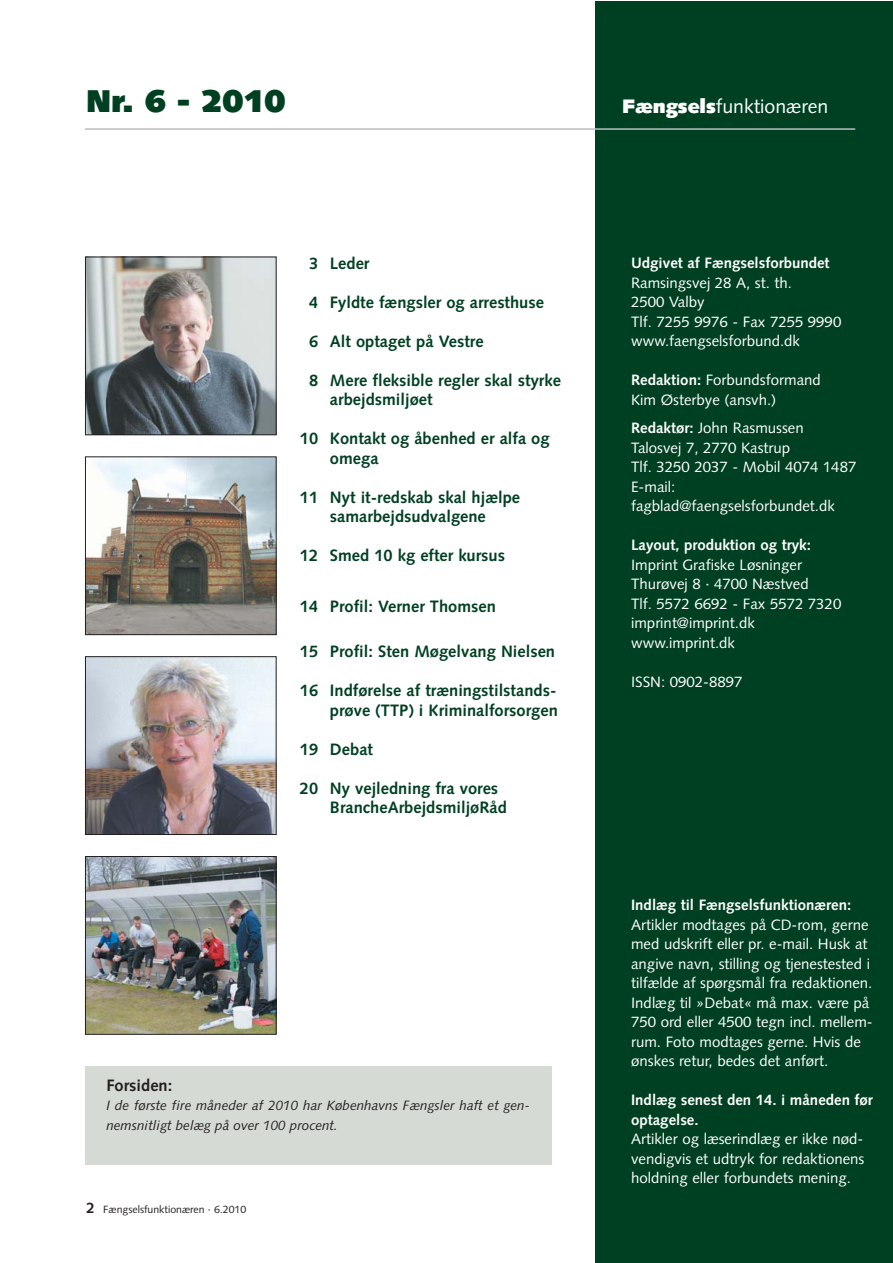
<style>
.page{position:relative;width:893px;height:1263px;background:#fff}
.page>*{position:absolute;margin:0;border:0;box-sizing:border-box;transform-origin:0 0}
.t1{font:900 31.5px "Syntax";color:#004022}
.t2{font:19.5px "Syntax";color:#fff}
.t3{font:700 16.5px/19.5px "Syntax";color:#004022}
.t4{font:700 16.5px "Syntax";color:#231f20}
.t5{font:15px/19.5px "Syntax";color:#fff}
.t6{font:700 15px/19.5px "Syntax";color:#fff}
.t7{font:italic 13.5px/19.5px "Syntax";color:#231f20}
.t8{font:10.5px "Syntax";color:#231f20}
.s1{font-weight:900}
.s2{color:#fff}
.s3{font-weight:700;font-size:15px}
.s4{font-weight:700}
</style>
<div class="page">
<div style="left:595px;top:2px;width:297px;height:1261px;background:#004022"></div>
<hr style="left:85px;top:128px;width:770px;height:2px;background:#bbbdc0">
<img style="left:87px;top:259px;width:187px;height:174px">
<div style="left:85px;top:257px;width:191px;height:178px;border:1px solid #231f20"></div>
<img style="left:87px;top:458px;width:187px;height:175px">
<div style="left:85px;top:456px;width:191px;height:179px;border:1px solid #231f20"></div>
<img style="left:87px;top:658px;width:187px;height:175px">
<div style="left:85px;top:656px;width:191px;height:179px;border:1px solid #231f20"></div>
<img style="left:87px;top:858px;width:187px;height:175px">
<div style="left:85px;top:856px;width:191px;height:179px;border:1px solid #231f20"></div>
<div style="left:85px;top:1067px;width:466px;height:98px;background:#d6dad5"></div>
<h1 class="t1" style="left:87px;top:88px;width:200px">Nr. 6 - 2010</h1>
<h2 class="t2" style="left:622px;top:98px;width:207px"><span class="s1">Fængsels</span>funktionæren</h2>
<p class="t3" style="left:300px;top:255px;width:71px"><span class="s2">1</span>3 Leder</p>
<p class="t3" style="left:300px;top:294px;width:245px"><span class="s2">1</span>4 Fyldte fængsler og arresthuse</p>
<p class="t3" style="left:300px;top:333px;width:185px"><span class="s2">2</span>6 Alt optaget på Vestre</p>
<p class="t3" style="left:330px;top:372px;width:232px;text-indent:-30px"><span class="s2">1</span>8 Mere fleksible regler skal styrke arbejdsmiljøet</p>
<p class="t3" style="left:330px;top:431px;width:221px;text-indent:-30px">10 Kontakt og åbenhed er alfa og omega</p>
<p class="t3" style="left:300px;top:489px;width:222px;text-align:center">11 Nyt it-redskab skal hjælpe samarbejdsudvalgene</p>
<p class="t3" style="left:300px;top:548px;width:207px">12 Smed 10 kg efter kursus</p>
<p class="t3" style="left:300px;top:599px;width:197px">14 Profil: Verner Thomsen</p>
<p class="t3" style="left:300px;top:644px;width:257px">15 Profil: Sten Møgelvang Nielsen</p>
<p class="t3" style="left:300px;top:683px;width:259px;text-align:right">16 Indførelse af træningstilstands&shy;prøve (TTP) i Kriminalforsorgen</p>
<p class="t3" style="left:300px;top:741px;width:75px">19 Debat</p>
<p class="t3" style="left:330px;top:780px;width:178px;text-indent:-30px">20 Ny vejledning fra vores<br>BrancheArbejdsmiljøRåd</p>
<p class="t4" style="left:106px;top:1079px;width:67px">Forsiden:</p>
<p class="t7" style="left:106px;top:1097px;width:425px">I de første fire måneder af 2010 har Københavns Fængsler haft et gen&shy;nemsnitligt belæg på over 100 procent.</p>
<p class="t8" style="left:87px;top:1205px;width:161px"><span class="s3">2</span> Fængselsfunktionæren · 6.2010</p>
<p class="t6" style="left:631px;top:255px;width:200px">Udgivet af Fængselsforbundet</p>
<p class="t5" style="left:631px;top:274px;width:212px">Ramsingsvej 28 A, st. th.<br>2500 Valby<br>Tlf. 7255 9976 - Fax 7255 9990 www.faengselsforbund.dk</p>
<p class="t5" style="left:631px;top:372px;width:191px"><span class="s4">Redaktion:</span> Forbundsformand<br>Kim Østerbye (ansvh.)</p>
<p class="t5" style="left:631px;top:420px;width:227px"><span class="s4">Redaktør:</span> John Rasmussen<br>Talosvej 7, 2770 Kastrup<br>Tlf. 3250 2037 - Mobil 4074 1487<br>E-mail: fagblad@faengselsforbundet.dk</p>
<p class="t6" style="left:631px;top:537px;width:181px">Layout, produktion og tryk:</p>
<p class="t5" style="left:631px;top:556px;width:212px">Imprint Grafiske Løsninger<br>Thurøvej 8 · 4700 Næstved<br>Tlf. 5572 6692 - Fax 5572 7320 imprint@imprint.dk www.imprint.dk</p>
<p class="t5" style="left:631px;top:673px;width:113px">ISSN: 0902-8897</p>
<p class="t6" style="left:631px;top:897px;width:221px">Indlæg til Fængselsfunktionæren:</p>
<p class="t5" style="left:631px;top:916px;width:243px">Artikler modtages på CD-rom, gerne med udskrift eller pr. e-mail. Husk at angive navn, stilling og tjenestested i tilfælde af spørgsmål fra redaktionen.<br>Indlæg til »Debat« må max. være på 750 ord eller 4500 tegn incl. mellem&shy;rum. Foto modtages gerne. Hvis de ønskes retur, bedes det anført.</p>
<p class="t6" style="left:631px;top:1092px;width:243px">Indlæg senest den 14. i måneden før optagelse.</p>
<p class="t5" style="left:631px;top:1131px;width:235px;text-align:justify">Artikler og læserindlæg er ikke nød&shy;vendigvis et udtryk for redaktionens holdning eller forbundets mening.</p>
</div>
